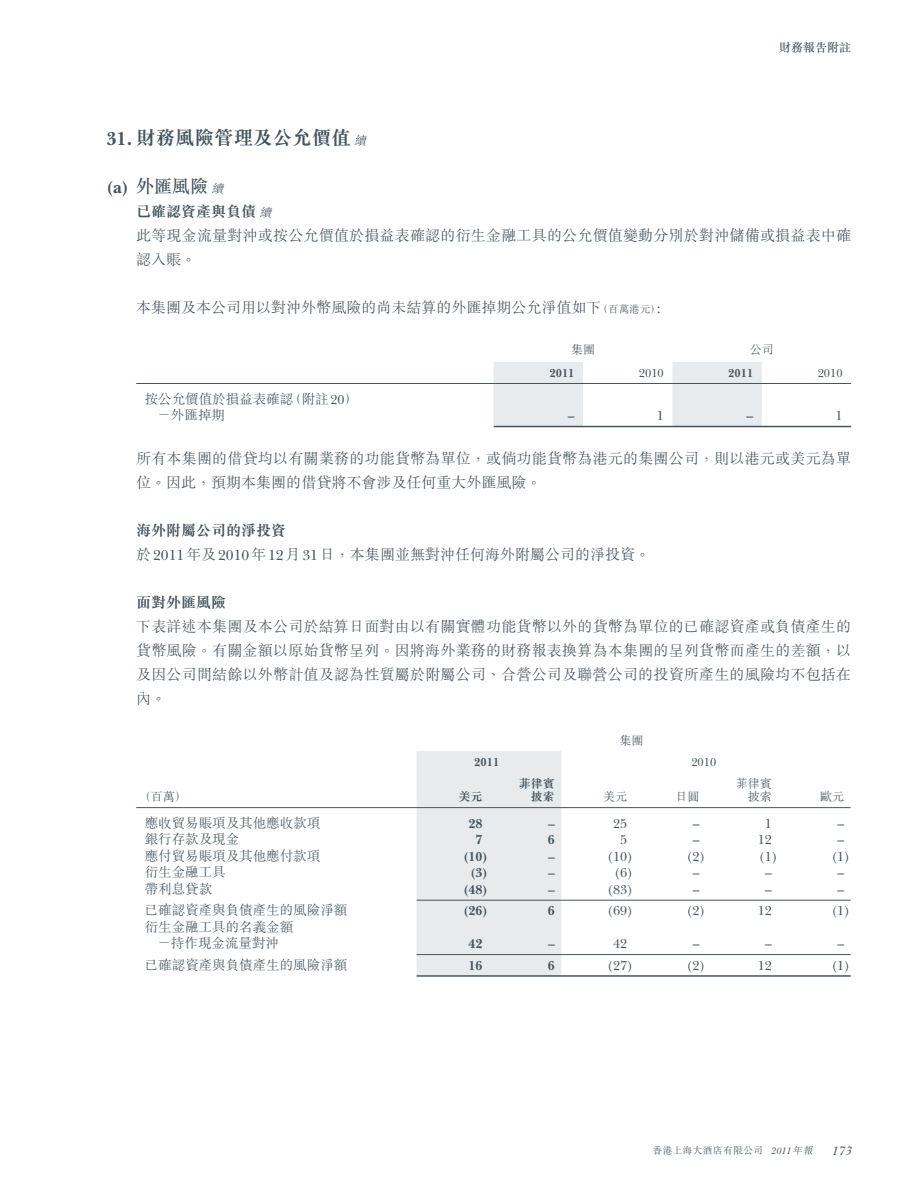
<style>
.page{position:relative;width:915px;height:1191px;background:#fff}
.page>*{position:absolute;margin:0;border:0;box-sizing:border-box;transform-origin:0 0}
.t1{font:19.5px "M Sung HK Bold B5 pc H";color:#45555f}
.t2{font:18px "M Sung HK Medium B5 pc H";color:#45555f}
.t3{font:15px/24px "M Sung HK Light B5 pc H";letter-spacing:.015em;color:#45555f}
.t4{font:15px "M Sung HK Bold B5 pc H";color:#45555f}
.t5{font:13.5px/16.5px "M Sung HK Light B5 pc H";color:#45555f}
.t6{font:13.5px "New Baskerville Std";color:#45555f}
.t7{font:700 13.5px "New Baskerville Std";color:#45555f}
.t8{font:italic 12.75px "New Baskerville Std";color:#45555f}
.t9{font:12px/13.5px "M Sung HK Light B5 pc H";color:#45555f;text-align:right}
.t10{font:700 12px "New Baskerville Std";color:#45555f}
.t11{font:12px "New Baskerville Std";color:#45555f}
.t12{font:12px/13.5px "M Sung HK Bold B5 pc H";color:#45555f;text-align:right}
.t13{font:12px "M Sung HK Medium B5 pc H";color:#45555f}
.t14{font:9.75px "M Sung HK Light B5 pc H";letter-spacing:.035em;color:#45555f}
.s1{font-family:"New Baskerville Std";font-weight:700}
.s2{font-family:"M Sung HK Light B5 pc H";font-style:italic;font-size:12px}
.s3{font-size:10.5px}
.s4{font-family:"New Baskerville Std"}
.s5{font-family:"New Baskerville Std";font-style:italic}
.s6{font-style:italic}
</style>
<div class="page">
<svg style="left:493px;top:362px;width:268px;height:64px"></svg>
<hr style="left:493px;top:426px;width:357px;height:1px;background:#45555f">
<hr style="left:136px;top:383px;width:714px;height:1px;background:#45555f">
<div style="left:416px;top:751px;width:145px;height:224px;background:#e7ebee"></div>
<hr style="left:416px;top:975px;width:434px;height:1px;background:#45555f">
<hr style="left:136px;top:807px;width:714px;height:1px;background:#45555f">
<hr style="left:416px;top:899px;width:434px;height:1px;background:#45555f">
<hr style="left:416px;top:954px;width:434px;height:1px;background:#45555f">
<p class="t13" style="left:778px;top:43px;width:73px">財務報告附註</p>
<h1 class="t1" style="left:106px;top:130px;width:263px"><span class="s1">31.</span> 財務風險管理及公允價值<span class="s2">續</span></h1>
<p class="t2" style="left:106px;top:179px;width:120px"><span class="s1">(a)</span> 外匯風險<span class="s2">續</span></p>
<p class="t4" style="left:136px;top:206px;width:139px">已確認資產與負債<span class="s2">續</span></p>
<p class="t3" style="left:136px;top:225px;width:716px">此等現金流量對沖或按公允價值於損益表確認的衍生金融工具的公允價值變動分別於對沖儲備或損益表中確認入賬。</p>
<p class="t3" style="left:136px;top:297px;width:526px">本集團及本公司用以對沖外幣風險的尚未結算的外匯掉期公允淨值如下<span class="s3">（百萬港元）</span><span class="s4">:</span></p>
<p class="t9" style="left:571px;top:344px;width:25px">集團</p>
<p class="t9" style="left:749px;top:344px;width:25px">公司</p>
<p class="t10" style="left:549px;top:369px;width:26px">2011</p>
<p class="t11" style="left:638px;top:369px;width:26px">2010</p>
<p class="t10" style="left:728px;top:369px;width:26px">2011</p>
<p class="t11" style="left:817px;top:369px;width:26px">2010</p>
<p class="t5" style="left:157px;top:392px;width:202px;text-indent:-13px">按公允價值於損益表確認（附註<span class="s4">20</span>）－外匯掉期</p>
<p class="t7" style="left:567px;top:411px;width:8px">–</p>
<p class="t6" style="left:656px;top:411px;width:9px">1</p>
<p class="t7" style="left:746px;top:411px;width:8px">–</p>
<p class="t6" style="left:835px;top:411px;width:9px">1</p>
<p class="t3" style="left:136px;top:448px;width:716px">所有本集團的借貸均以有關業務的功能貨幣為單位，或倘功能貨幣為港元的集團公司，則以港元或美元為單位。因此，預期本集團的借貸將不會涉及任何重大外匯風險。</p>
<p class="t4" style="left:136px;top:524px;width:151px">海外附屬公司的淨投資</p>
<p class="t3" style="left:136px;top:544px;width:515px">於<span class="s4">2011</span>年及<span class="s4">2010</span>年<span class="s4">12</span>月<span class="s4">31</span>日，本集團並無對沖任何海外附屬公司的淨投資。</p>
<p class="t4" style="left:136px;top:596px;width:91px">面對外匯風險</p>
<p class="t3" style="left:136px;top:616px;width:716px;text-align:justify">下表詳述本集團及本公司於結算日面對由以有關實體功能貨幣以外的貨幣為單位的已確認資產或負債產生的貨幣風險。有關金額以原始貨幣呈列。因將海外業務的財務報表換算為本集團的呈列貨幣而產生的差額，以及因公司間結餘以外幣計值及認為性質屬於附屬公司、合營公司及聯營公司的投資所產生的風險均不包括在內。</p>
<p class="t9" style="left:619px;top:735px;width:25px">集團</p>
<p class="t10" style="left:474px;top:757px;width:26px">2011</p>
<p class="t11" style="left:691px;top:758px;width:26px">2010</p>
<p class="t9" style="left:139px;top:791px;width:49px">（百萬）</p>
<p class="t12" style="left:458px;top:791px;width:25px">美元</p>
<p class="t9" style="left:735px;top:778px;width:37px">菲律賓披索</p>
<p class="t12" style="left:518px;top:778px;width:37px">菲律賓披索</p>
<p class="t9" style="left:820px;top:791px;width:25px">歐元</p>
<p class="t9" style="left:603px;top:791px;width:25px">美元</p>
<p class="t9" style="left:675px;top:791px;width:25px">日圓</p>
<p class="t5" style="left:145px;top:816px;width:177px">應收貿易賬項及其他應收款項</p>
<p class="t7" style="left:468px;top:818px;width:16px">28</p>
<p class="t7" style="left:548px;top:818px;width:8px">–</p>
<p class="t6" style="left:613px;top:819px;width:16px">25</p>
<p class="t6" style="left:692px;top:819px;width:8px">–</p>
<p class="t6" style="left:764px;top:819px;width:9px">1</p>
<p class="t6" style="left:837px;top:819px;width:8px">–</p>
<p class="t5" style="left:145px;top:833px;width:96px">銀行存款及現金</p>
<p class="t7" style="left:475px;top:835px;width:9px">7</p>
<p class="t7" style="left:547px;top:835px;width:9px">6</p>
<p class="t6" style="left:620px;top:835px;width:9px">5</p>
<p class="t6" style="left:692px;top:835px;width:8px">–</p>
<p class="t6" style="left:757px;top:835px;width:16px">12</p>
<p class="t6" style="left:837px;top:835px;width:8px">–</p>
<p class="t5" style="left:145px;top:849px;width:177px">應付貿易賬項及其他應付款項</p>
<p class="t7" style="left:463px;top:851px;width:26px">(10)</p>
<p class="t7" style="left:548px;top:851px;width:8px">–</p>
<p class="t6" style="left:607px;top:852px;width:27px">(10)</p>
<p class="t6" style="left:686px;top:852px;width:20px">(2)</p>
<p class="t6" style="left:758px;top:852px;width:20px">(1)</p>
<p class="t6" style="left:831px;top:852px;width:20px">(1)</p>
<p class="t5" style="left:145px;top:866px;width:82px">衍生金融工具</p>
<p class="t7" style="left:470px;top:868px;width:19px">(3)</p>
<p class="t7" style="left:548px;top:868px;width:8px">–</p>
<p class="t6" style="left:614px;top:868px;width:20px">(6)</p>
<p class="t6" style="left:692px;top:868px;width:8px">–</p>
<p class="t6" style="left:765px;top:868px;width:8px">–</p>
<p class="t6" style="left:837px;top:868px;width:8px">–</p>
<p class="t5" style="left:145px;top:882px;width:69px">帶利息貸款</p>
<p class="t7" style="left:463px;top:884px;width:26px">(48)</p>
<p class="t7" style="left:548px;top:884px;width:8px">–</p>
<p class="t6" style="left:607px;top:885px;width:27px">(83)</p>
<p class="t6" style="left:692px;top:885px;width:8px">–</p>
<p class="t6" style="left:765px;top:885px;width:8px">–</p>
<p class="t6" style="left:837px;top:885px;width:8px">–</p>
<p class="t5" style="left:145px;top:904px;width:204px">已確認資產與負債產生的風險淨額</p>
<p class="t7" style="left:463px;top:905px;width:26px">(26)</p>
<p class="t7" style="left:547px;top:905px;width:9px">6</p>
<p class="t6" style="left:607px;top:906px;width:27px">(69)</p>
<p class="t6" style="left:686px;top:906px;width:20px">(2)</p>
<p class="t6" style="left:757px;top:906px;width:16px">12</p>
<p class="t6" style="left:831px;top:906px;width:20px">(1)</p>
<p class="t5" style="left:145px;top:920px;width:150px;text-align:center">衍生金融工具的名義金額－持作現金流量對沖</p>
<p class="t7" style="left:468px;top:938px;width:16px">42</p>
<p class="t7" style="left:548px;top:938px;width:8px">–</p>
<p class="t6" style="left:613px;top:939px;width:16px">42</p>
<p class="t6" style="left:692px;top:939px;width:8px">–</p>
<p class="t6" style="left:765px;top:939px;width:8px">–</p>
<p class="t6" style="left:837px;top:939px;width:8px">–</p>
<p class="t5" style="left:145px;top:958px;width:204px">已確認資產與負債產生的風險淨額</p>
<p class="t7" style="left:468px;top:960px;width:16px">16</p>
<p class="t7" style="left:547px;top:960px;width:9px">6</p>
<p class="t6" style="left:607px;top:960px;width:27px">(27)</p>
<p class="t6" style="left:686px;top:960px;width:20px">(2)</p>
<p class="t6" style="left:757px;top:960px;width:16px">12</p>
<p class="t6" style="left:831px;top:960px;width:20px">(1)</p>
<p class="t14" style="left:652px;top:1146px;width:162px">香港上海大酒店有限公司 <span class="s5">2011</span> <span class="s6">年報</span></p>
<p class="t8" style="left:831px;top:1142px;width:21px">173</p>
</div>
